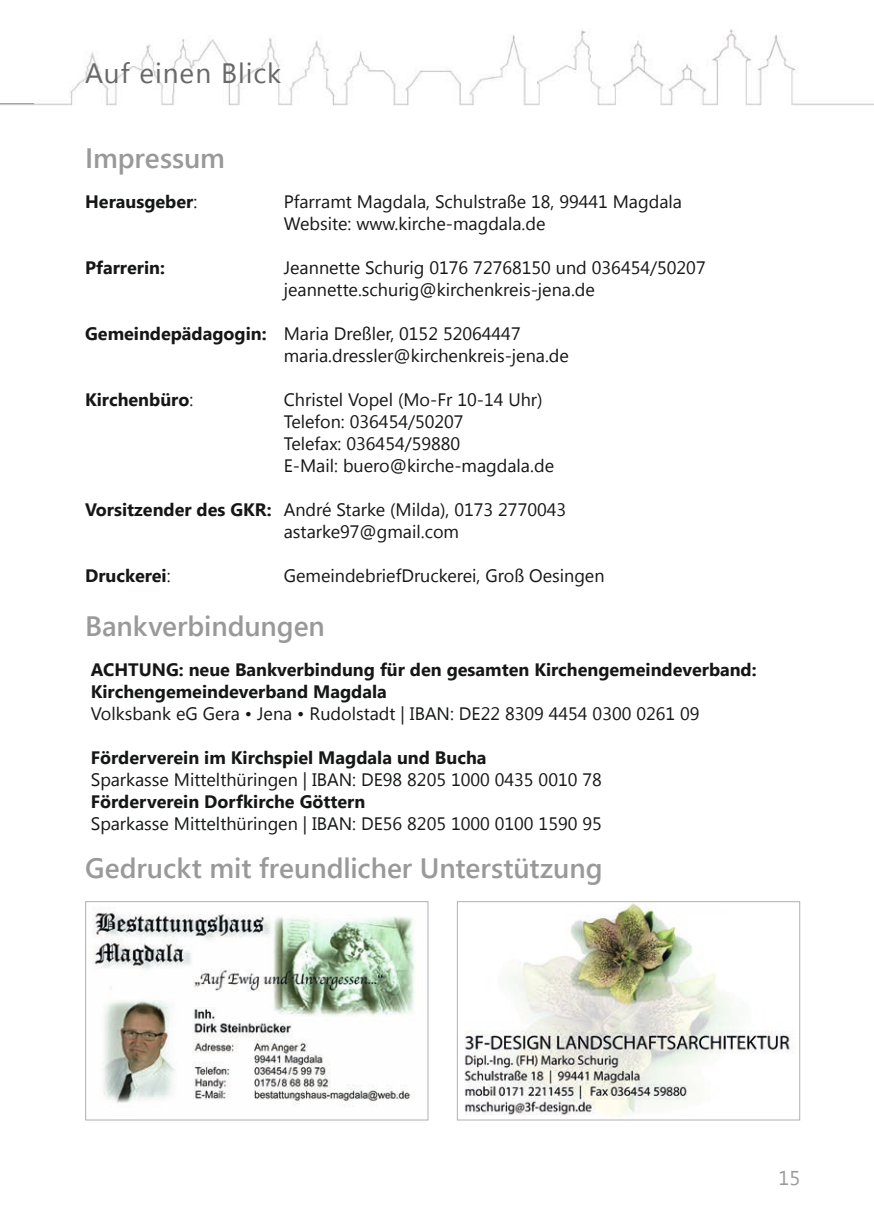
<style>
.page{position:relative;width:874px;height:1225px;background:#fff}
.page>*{position:absolute;margin:0;border:0;box-sizing:border-box;transform-origin:0 0}
.t1{font:600 28px "Segoe UI";color:#999}
.t2{font:28px "Segoe UI";letter-spacing:.03em;color:#686868}
.t3{font:20px "Segoe UI";color:#999}
.t4{font:18px/22px "Segoe UI";color:#151616}
.t5{font:700 18px/22px "Segoe UI";color:#151616}
.s1{font-weight:400}
.s2{font-weight:700}
</style>
<div class="page">
<img style="left:0;top:29px;width:873px;height:77px">
<hr style="left:0;top:103px;width:34px;height:1px;background:#999">
<img style="left:92px;top:912px;width:323px;height:195px">
<div style="left:85px;top:901px;width:343px;height:219px;border:1px solid #afb0b0"></div>
<img style="left:464px;top:903px;width:329px;height:214px">
<div style="left:456px;top:901px;width:343px;height:219px;border:1px solid #afb0b0"></div>
<h1 class="t2" style="left:85px;top:54px;width:197px">Auf einen Blick</h1>
<h1 class="t1" style="left:85px;top:136px;width:141px">Impressum</h1>
<p class="t5" style="left:85px;top:189px;width:114px">Herausgeber<span class="s1">:</span></p>
<p class="t4" style="left:283px;top:190px;width:399px">Pfarramt Magdala, Schulstraße 18, 99441 Magdala<br>Website: www.kirche-magdala.de</p>
<p class="t5" style="left:85px;top:255px;width:81px">Pfarrerin:</p>
<p class="t4" style="left:283px;top:256px;width:423px">Jeannette Schurig 0176 72768150 und 036454/50207 jeannette.schurig@kirchenkreis-jena.de</p>
<p class="t4" style="left:283px;top:322px;width:286px;text-indent:-198px"><span class="s2">Gemeindepädagogin:</span> Maria Dreßler, 0152 52064447 maria.dressler@kirchenkreis-jena.de</p>
<p class="t5" style="left:85px;top:387px;width:110px">Kirchenbüro<span class="s1">:</span></p>
<p class="t4" style="left:283px;top:388px;width:272px">Christel Vopel (Mo-Fr 10-14 Uhr)<br>Telefon: 036454/50207<br>Telefax: 036454/59880<br>E-Mail: buero@kirche-magdala.de</p>
<p class="t4" style="left:283px;top:497px;width:284px;text-indent:-198px"><span class="s2">Vorsitzender des GKR:</span> André Starke (Milda), 0173 2770043 astarke97@gmail.com</p>
<p class="t5" style="left:85px;top:563px;width:87px">Druckerei<span class="s1">:</span></p>
<p class="t4" style="left:283px;top:563px;width:322px">GemeindebriefDruckerei, Groß Oesingen</p>
<h1 class="t1" style="left:85px;top:603px;width:241px">Bankverbindungen</h1>
<p class="t5" style="left:91px;top:657px;width:667px">ACHTUNG: neue Bankverbindung für den gesamten Kirchengemeindeverband:<br>Kirchengemeindeverband Magdala</p>
<p class="t4" style="left:91px;top:701px;width:610px">Volksbank eG Gera • Jena • Rudolstadt | IBAN: DE22 8309 4454 0300 0261 09</p>
<p class="t5" style="left:91px;top:745px;width:397px">Förderverein im Kirchspiel Magdala und Bucha</p>
<p class="t4" style="left:91px;top:767px;width:512px">Sparkasse Mittelthüringen | IBAN: DE98 8205 1000 0435 0010 78</p>
<p class="t5" style="left:91px;top:789px;width:276px">Förderverein Dorfkirche Göttern</p>
<p class="t4" style="left:91px;top:811px;width:512px">Sparkasse Mittelthüringen | IBAN: DE56 8205 1000 0100 1590 95</p>
<h1 class="t1" style="left:85px;top:845px;width:518px">Gedruckt mit freundlicher Unterstützung</h1>
<p class="t3" style="left:778px;top:1164px;width:23px">15</p>
</div>
